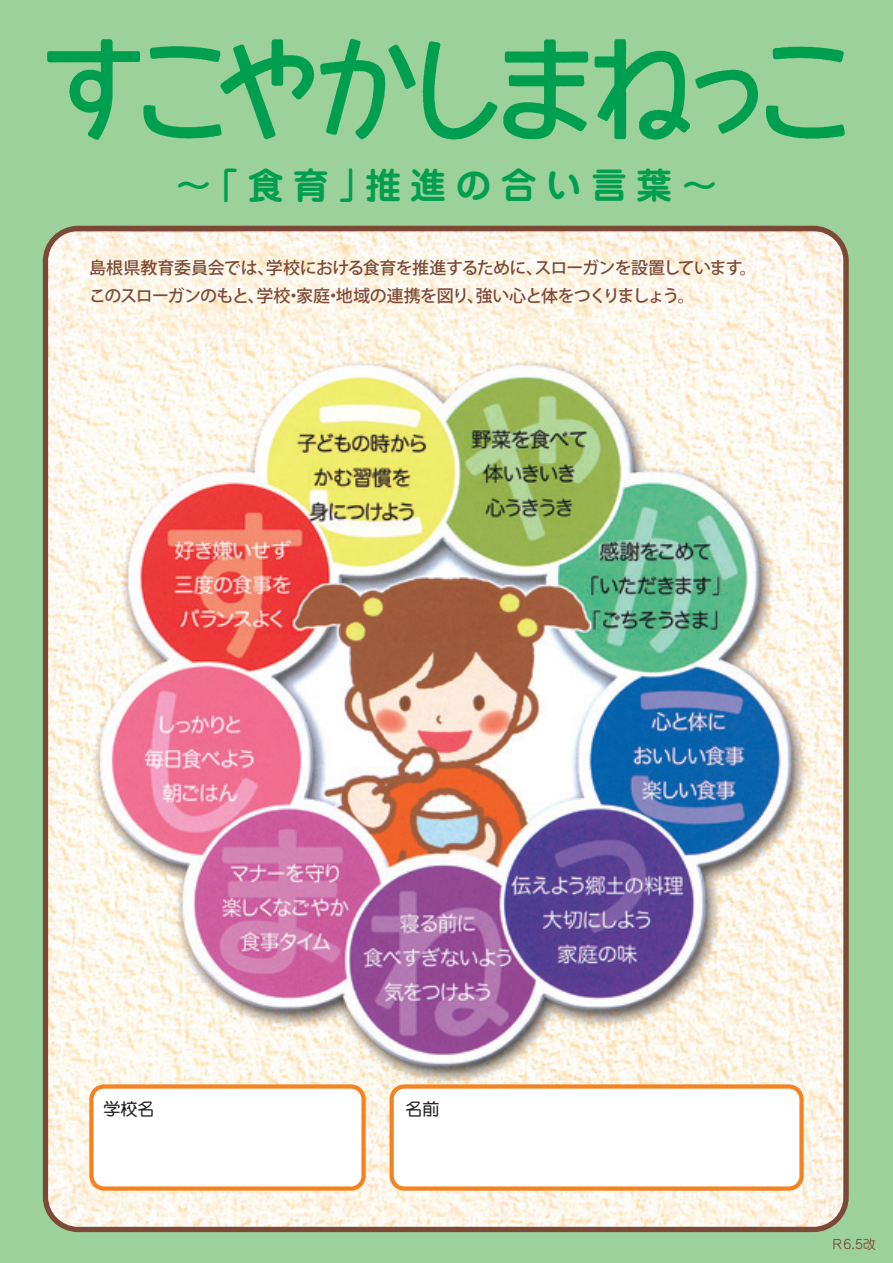
<style>
.page{position:relative;width:893px;height:1263px;background:#9cd19c}
.page>*{position:absolute;margin:0;border:0;box-sizing:border-box;transform-origin:0 0}
.t1{font:700 36.15px "Jun 501 Pro";letter-spacing:.25em;color:#009f4f}
.t2{font:500 16.95px/27.6px "Koz Go Pro";letter-spacing:-.04em;color:#7d4937}
.t3{font:16.95px "DF Maru Gothic G Bd WIN RKSJ H";color:#231f20}
.t4{font:12.75px "Jun 201 Pro";color:#7d4937}
</style>
<div class="page">
<img style="left:49px;top:232px;width:794px;height:994px">
<div style="left:43px;top:226px;width:806px;height:1006px;border:5px solid #7d4937;border-radius:33px"></div>
<div style="left:91px;top:1086px;width:273px;height:102px;background:#fff;border-radius:13px"></div>
<div style="left:89px;top:1084px;width:277px;height:107px;border:4px solid #f58220;border-radius:13px"></div>
<div style="left:392px;top:1086px;width:409px;height:102px;background:#fff;border-radius:13px"></div>
<div style="left:389px;top:1084px;width:415px;height:107px;border:4px solid #f58220;border-radius:13px"></div>
<svg style="left:423px;top:41px;width:74px;height:99px"></svg>
<svg style="left:773px;top:46px;width:71px;height:16px"></svg>
<svg style="left:766px;top:105px;width:79px;height:34px"></svg>
<svg style="left:320px;top:39px;width:96px;height:100px"></svg>
<svg style="left:47px;top:39px;width:267px;height:101px"></svg>
<svg style="left:503px;top:39px;width:255px;height:101px"></svg>
<h1 class="t1" style="left:175px;top:157px;width:544px">～「食育」推進の合い言葉～</h1>
<p class="t2" style="left:89px;top:255px;width:669px">島根県教育委員会では、学校における食育を推進するために、スローガンを設置しています。このスローガンのもと、学校・家庭・地域の連携を図り、強い心と体をつくりましょう。</p>
<p class="t3" style="left:103px;top:1100px;width:53px">学校名</p>
<p class="t3" style="left:405px;top:1100px;width:36px">名前</p>
<p class="t4" style="left:831px;top:1234px;width:47px">Ｒ6.5改</p>
</div>
